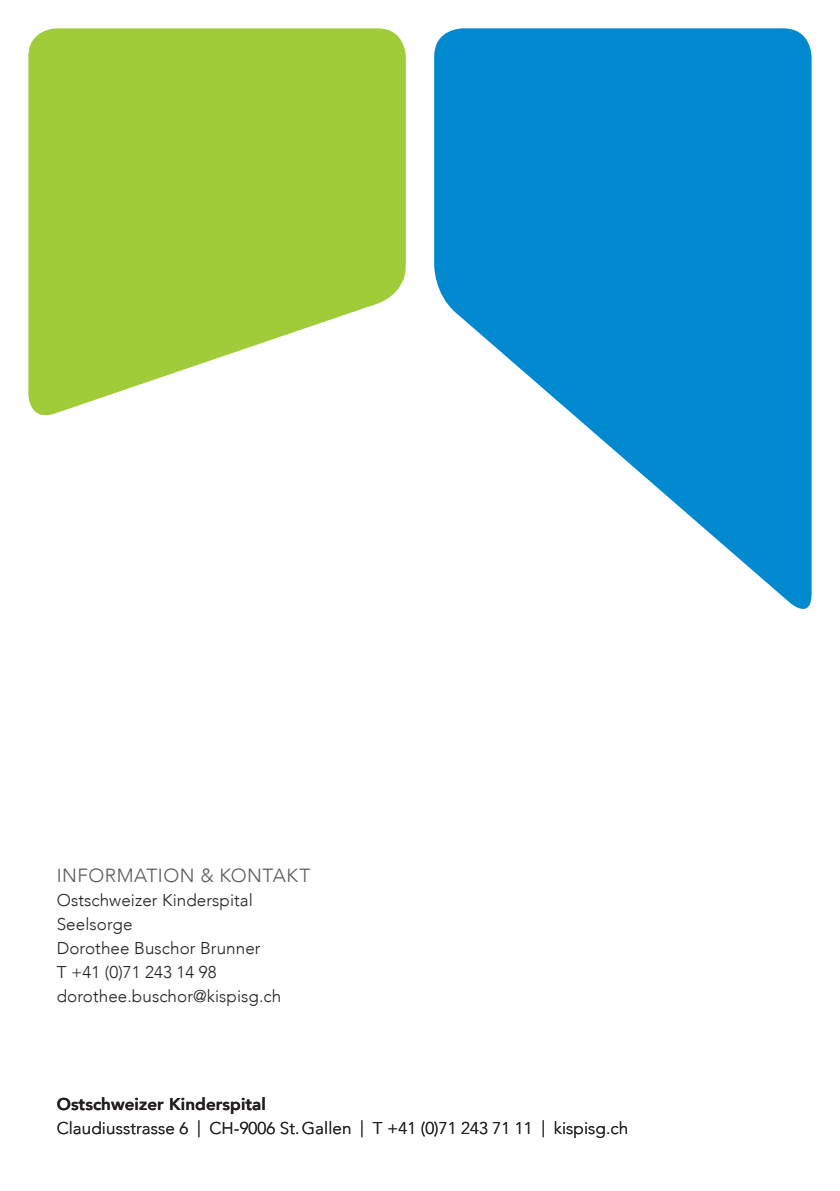
<style>
.page{position:relative;width:840px;height:1191px;background:#fff}
.page>*{position:absolute;margin:0;border:0;box-sizing:border-box;transform-origin:0 0}
.t1{font:300 19px "Avenir";letter-spacing:.03em;color:#57585a}
.t2{font:300 17px/24px "Avenir";letter-spacing:.005em;color:#231f20}
.t3{font:800 17px "Avenir";letter-spacing:.005em;color:#231f20}
</style>
<div class="page">
<svg style="left:434px;top:28px;width:377px;height:581px;fill:#0089cf"></svg>
<svg style="left:28px;top:28px;width:377px;height:388px;fill:#a1cc3a"></svg>
<p class="t1" style="left:57px;top:864px;width:255px">INFORMATION &amp; KONTAKT</p>
<p class="t2" style="left:57px;top:888px;width:226px">Ostschweizer Kinderspital<br>Seelsorge<br>Dorothee Buschor Brunner<br>T +41 (0)71 243 14 98 dorothee.buschor@kispisg.ch</p>
<p class="t3" style="left:57px;top:1091px;width:210px">Ostschweizer Kinderspital</p>
<p class="t2" style="left:57px;top:1116px;width:572px">Claudiusstrasse 6 | CH-9006 St.Gallen | T +41 (0)71 243 71 11 | kispisg.ch</p>
</div>
